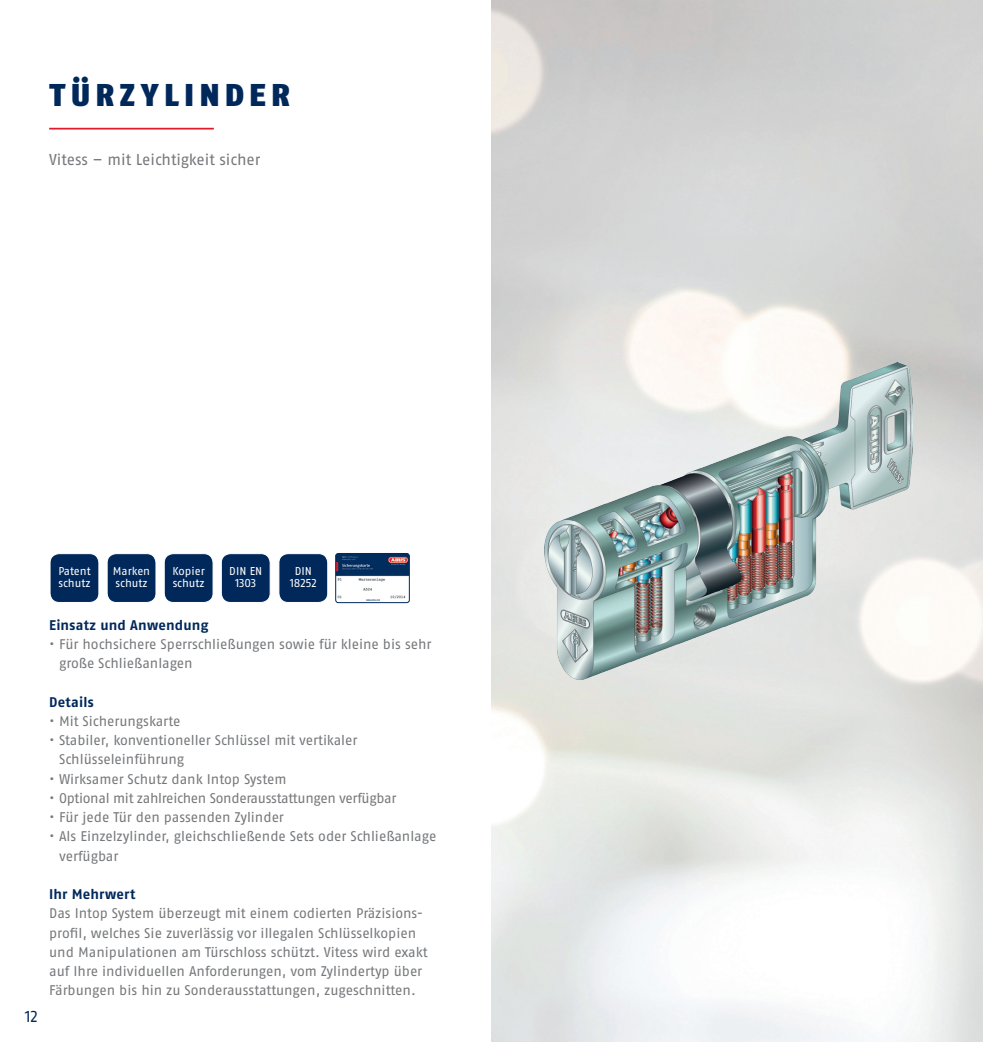
<style>
.page{position:relative;width:983px;height:1042px;background:#fff}
.page>*{position:absolute;margin:0;border:0;box-sizing:border-box;transform-origin:0 0}
.t1{font:900 31.5px "ABUS Fago Pro";letter-spacing:.165em;color:#00285b}
.t2{font:15.75px "ABUS Fago Pro";letter-spacing:-.005em;color:#76787b}
.t3{font:15.75px "ABUS Fago Pro";color:#00285b}
.t4{font:14px/19.2px "ABUS Fago Pro";letter-spacing:-.005em;color:#76787b}
.t5{font:700 14px "ABUS Fago Pro";letter-spacing:.01em;color:#00285b}
.t6{font:11.38px/11.4px "ABUS Fago Pro";letter-spacing:-.005em;color:#fff}
</style>
<div class="page">
<img style="left:544px;top:362px;width:368px;height:318px">
<hr style="left:49px;top:128px;width:165px;height:1px;background:#e2192b">
<div style="left:50px;top:554px;width:49px;height:48px;background:#00285b;border-radius:9px"></div>
<div style="left:50px;top:553px;width:49px;height:50px;border:1px solid #fff;border-radius:9px"></div>
<div style="left:107px;top:554px;width:49px;height:48px;background:#00285b;border-radius:9px"></div>
<div style="left:107px;top:553px;width:49px;height:50px;border:1px solid #fff;border-radius:9px"></div>
<div style="left:164px;top:554px;width:49px;height:48px;background:#00285b;border-radius:9px"></div>
<div style="left:164px;top:553px;width:49px;height:50px;border:1px solid #fff;border-radius:9px"></div>
<div style="left:221px;top:554px;width:49px;height:48px;background:#00285b;border-radius:9px"></div>
<div style="left:221px;top:553px;width:49px;height:50px;border:1px solid #fff;border-radius:9px"></div>
<div style="left:279px;top:554px;width:48px;height:48px;background:#00285b;border-radius:9px"></div>
<div style="left:278px;top:553px;width:50px;height:50px;border:1px solid #fff;border-radius:9px"></div>
<img style="left:337px;top:553px;width:72px;height:48px">
<div style="left:335px;top:553px;width:74px;height:50px;border:1px solid #00285b;border-radius:3px"></div>
<h1 class="t1" style="left:49px;top:76px;width:242px">TÜRZYLINDER</h1>
<p class="t2" style="left:49px;top:150px;width:213px">Vitess – mit Leichtigkeit sicher</p>
<p class="t3" style="left:25px;top:1007px;width:15px">12</p>
<p class="t6" style="left:58px;top:566px;width:34px">Patent schutz</p>
<p class="t6" style="left:113px;top:566px;width:39px">Marken schutz</p>
<p class="t6" style="left:172px;top:566px;width:34px">Kopier schutz</p>
<p class="t6" style="left:229px;top:566px;width:34px;text-align:center">DIN EN<br>1303</p>
<p class="t6" style="left:290px;top:566px;width:28px;text-align:center">DIN<br>18252</p>
<p class="t5" style="left:49px;top:616px;width:161px">Einsatz und Anwendung</p>
<p class="t4" style="left:59px;top:634px;width:374px;text-indent:-10px">• Für hochsichere Sperrschließungen sowie für kleine bis sehr große Schließanlagen</p>
<p class="t5" style="left:49px;top:693px;width:46px">Details</p>
<p class="t4" style="left:49px;top:711px;width:133px">• Mit Sicherungskarte</p>
<p class="t4" style="left:59px;top:730px;width:300px;text-indent:-10px">• Stabiler, konventioneller Schlüssel mit vertikaler<br>Schlüsseleinführung</p>
<p class="t4" style="left:49px;top:769px;width:239px">• Wirksamer Schutz dank Intop System</p>
<p class="t4" style="left:49px;top:788px;width:349px">• Optional mit zahlreichen Sonderausstattungen verfügbar</p>
<p class="t4" style="left:49px;top:807px;width:236px">• Für jede Tür den passenden Zylinder</p>
<p class="t4" style="left:59px;top:827px;width:378px;text-indent:-10px">• Als Einzelzylinder, gleichschließende Sets oder Schließanlage verfügbar</p>
<p class="t5" style="left:49px;top:886px;width:88px">Ihr Mehrwert</p>
<p class="t4" style="left:49px;top:904px;width:380px">Das Intop System überzeugt mit einem codierten Präzisions&shy;profil, welches Sie zuverlässig vor illegalen Schlüsselkopien und Manipulationen am Türschloss schützt. Vitess wird exakt auf Ihre individuellen Anforderungen, vom Zylindertyp über Färbungen bis hin zu Sonderausstattungen, zugeschnitten.</p>
</div>
